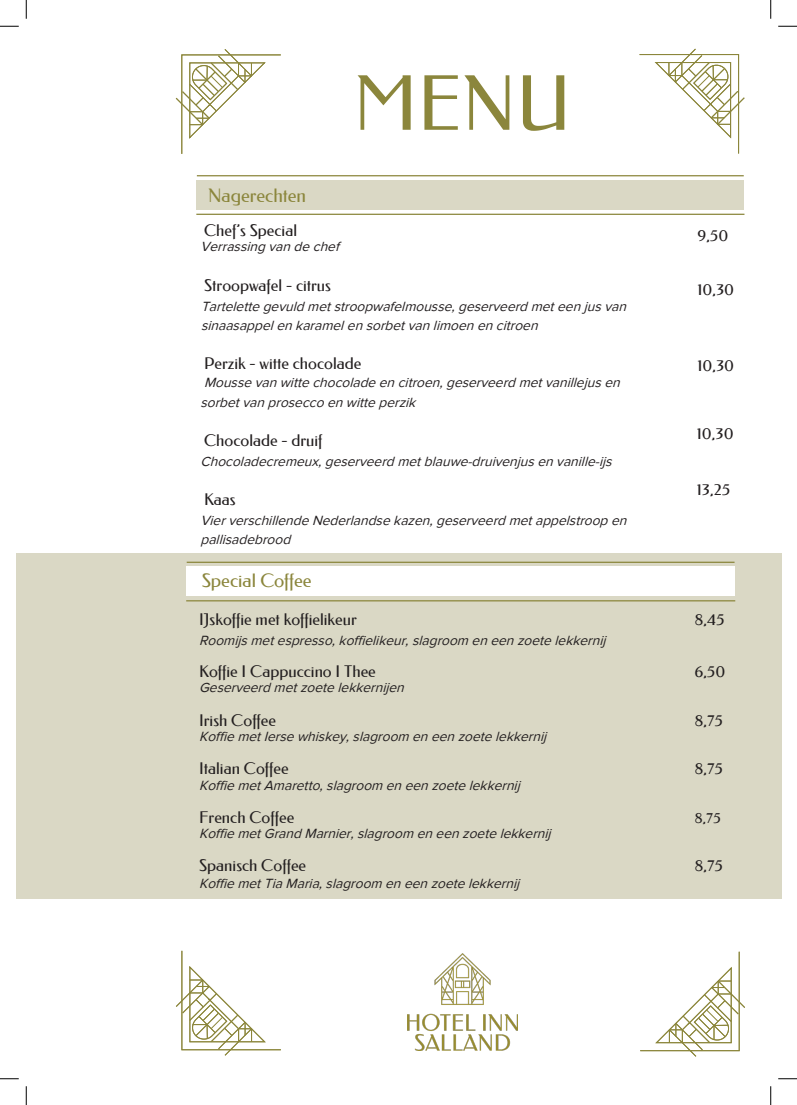
<style>
.page{position:relative;width:797px;height:1105px;background:#fff}
.page>*{position:absolute;margin:0;border:0;box-sizing:border-box;transform-origin:0 0}
.t1{font:75px "Federo";color:#8b863c}
.t2{font:18.75px "Federo";color:#8b863c}
.t3{font:16.25px "Federo";color:#231f20}
.t4{font:16.25px "Federo";color:#231f20}
.t5{font:15px "Federo";color:#231f20}
.t6{font:italic 13.75px/19.2px "Proxima Nova";color:#231f20}
.t7{font:italic 13.75px "Proxima Nova";color:#231f20}
.s1{font-style:inherit}
</style>
<div class="page">
<div style="left:16px;top:553px;width:765px;height:345px;background:#dad8c5"></div>
<div style="left:196px;top:180px;width:548px;height:29px;background:#dad8c5"></div>
<hr style="left:196px;top:214px;width:548px;height:1px;background:#8b863c">
<hr style="left:197px;top:175px;width:546px;height:1px;background:#8b863c">
<div style="left:186px;top:567px;width:548px;height:29px;background:#fff"></div>
<hr style="left:186px;top:600px;width:549px;height:1px;background:#8b863c">
<hr style="left:187px;top:562px;width:547px;height:1px;background:#8b863c">
<img style="left:407px;top:954px;width:110px;height:97px">
<svg style="left:175px;top:49px;width:106px;height:105px"></svg>
<svg style="left:640px;top:951px;width:105px;height:106px"></svg>
<svg style="left:639px;top:48px;width:106px;height:106px"></svg>
<svg style="left:176px;top:950px;width:105px;height:106px"></svg>
<svg style="left:0;top:25px;width:19px;height:2px"></svg>
<svg style="left:778px;top:25px;width:19px;height:2px"></svg>
<svg style="left:0;top:1078px;width:19px;height:1px"></svg>
<svg style="left:778px;top:1078px;width:19px;height:1px"></svg>
<svg style="left:25px;top:0;width:2px;height:19px"></svg>
<svg style="left:25px;top:1086px;width:2px;height:19px"></svg>
<svg style="left:770px;top:0;width:1px;height:19px"></svg>
<svg style="left:770px;top:1086px;width:1px;height:19px"></svg>
<p class="t2" style="left:208px;top:184px;width:99px">Nagerechten</p>
<p class="t1" style="left:353px;top:61px;width:219px">MENU</p>
<p class="t4" style="left:204px;top:221px;width:94px">Chef’s Special</p>
<p class="t7" style="left:200px;top:236px;width:145px">Verrassingvandechef</p>
<p class="t3" style="left:204px;top:276px;width:128px">Stroopwafel - citrus</p>
<p class="t6" style="left:201px;top:296px;width:431px">Tartelettegevuldmetstroopwafelmousse,geserveerdmeteenjusvan sinaasappelenkaramelensorbetvanlimoenencitroen</p>
<p class="t3" style="left:204px;top:354px;width:159px">Perzik - witte chocolade</p>
<p class="t6" style="left:200px;top:373px;width:425px">Moussevanwittechocoladeencitroen,geserveerdmetvanillejusen sorbetvanproseccoenwitteperzik</p>
<p class="t3" style="left:204px;top:431px;width:120px">Chocolade - druif</p>
<p class="t6" style="left:200px;top:452px;width:417px">Chocoladecremeux,geserveerdmetblauwe-druivenjusenvanille-ijs</p>
<p class="t3" style="left:204px;top:490px;width:33px">Kaas</p>
<p class="t6" style="left:200px;top:511px;width:432px">VierverschillendeNederlandsekazen,geserveerdmetappelstroopen pallisadebrood</p>
<p class="t4" style="left:697px;top:226px;width:32px">9,50</p>
<p class="t4" style="left:697px;top:280px;width:38px">10,30</p>
<p class="t4" style="left:697px;top:356px;width:38px">10,30</p>
<p class="t4" style="left:696px;top:424px;width:38px">10,30</p>
<p class="t3" style="left:696px;top:480px;width:35px"><span class="s1">1</span>3,25</p>
<p class="t2" style="left:202px;top:570px;width:111px">Special Coffee</p>
<p class="t3" style="left:199px;top:610px;width:159px">IJskoffie met koffielikeur</p>
<p class="t3" style="left:694px;top:610px;width:32px">8,45</p>
<p class="t6" style="left:199px;top:631px;width:409px">Roomijsmetespresso,koffielikeur,slagroom eneenzoetelekkernij</p>
<p class="t4" style="left:199px;top:662px;width:178px">Koffie I Cappuccino I Thee</p>
<p class="t3" style="left:694px;top:662px;width:32px">6,50</p>
<p class="t6" style="left:199px;top:678px;width:210px">Geserveerdmetzoetelekkernijen</p>
<p class="t4" style="left:199px;top:711px;width:78px">Irish Coffee</p>
<p class="t3" style="left:694px;top:711px;width:30px">8,75</p>
<p class="t6" style="left:199px;top:727px;width:350px">KoffiemetIersewhiskey,slagroom eneenzoetelekkernij</p>
<p class="t4" style="left:199px;top:759px;width:91px">Italian Coffee</p>
<p class="t3" style="left:694px;top:759px;width:30px">8,75</p>
<p class="t6" style="left:199px;top:775px;width:323px">KoffiemetAmaretto,slagroom eneenzoetelekkernij</p>
<p class="t4" style="left:199px;top:808px;width:97px">French Coffee</p>
<p class="t5" style="left:694px;top:809px;width:28px">8,75</p>
<p class="t6" style="left:199px;top:824px;width:354px">KoffiemetGrandMarnier,slagroom eneenzoetelekkernij</p>
<p class="t3" style="left:199px;top:856px;width:108px">Spanisch Coffee</p>
<p class="t3" style="left:694px;top:856px;width:30px">8,75</p>
<p class="t6" style="left:199px;top:874px;width:323px">KoffiemetTiaMaria,slagroom eneenzoetelekkernij</p>
</div>
